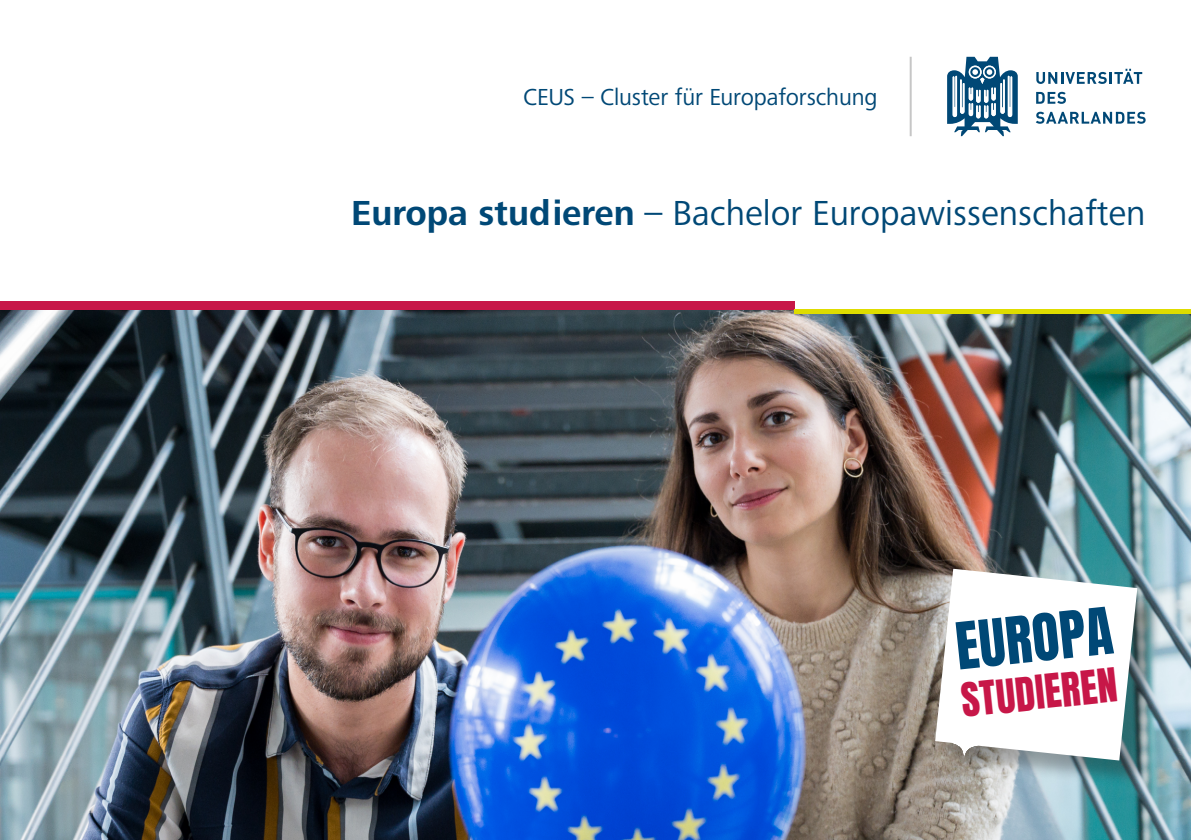
<style>
.page{position:relative;width:1191px;height:840px;background:#fff}
.page>*{position:absolute;margin:0;border:0;box-sizing:border-box;transform-origin:0 0}
.t1{font:55px "Anton";color:#004876}
.t2{font:39.8px "Anton";color:#c71748}
.t3{font:36px "Frutiger Next Pro";color:#004876}
.t4{font:24px "Frutiger Next Pro";letter-spacing:-.005em;color:#004876}
.s1{font-weight:700}
</style>
<div class="page">
<img style="left:0;top:309px;width:1191px;height:530px">
<div style="left:0;top:300px;width:794px;height:9px;background:#c71748"></div>
<hr style="left:794px;top:309px;width:397px;height:4px;background:#dedc00">
<svg style="left:947px;top:57px;width:70px;height:79px"></svg>
<svg style="left:1036px;top:69px;width:106px;height:15px"></svg>
<svg style="left:1036px;top:92px;width:30px;height:12px"></svg>
<svg style="left:1036px;top:112px;width:109px;height:12px"></svg>
<hr style="left:909px;top:57px;width:2px;height:79px;background:#c6c6c6">
<div style="left:939px;top:572px;width:225px;height:215px;background:#1d1d1b;opacity:.35"></div>
<svg style="left:935px;top:568px;width:202px;height:192px"></svg>
<p class="t4" style="left:523px;top:83px;width:356px">CEUS – Cluster für Europaforschung</p>
<p class="t3" style="left:351px;top:192px;width:796px"><span class="s1">Europa studieren</span> – Bachelor Europawissenschaften</p>
<h1 class="t1" style="left:953px;top:618px;width:159px;rotate:-6deg">EUROPA</h1>
<p class="t2" style="left:959px;top:680px;width:158px;rotate:-6deg">STUDIEREN</p>
</div>
